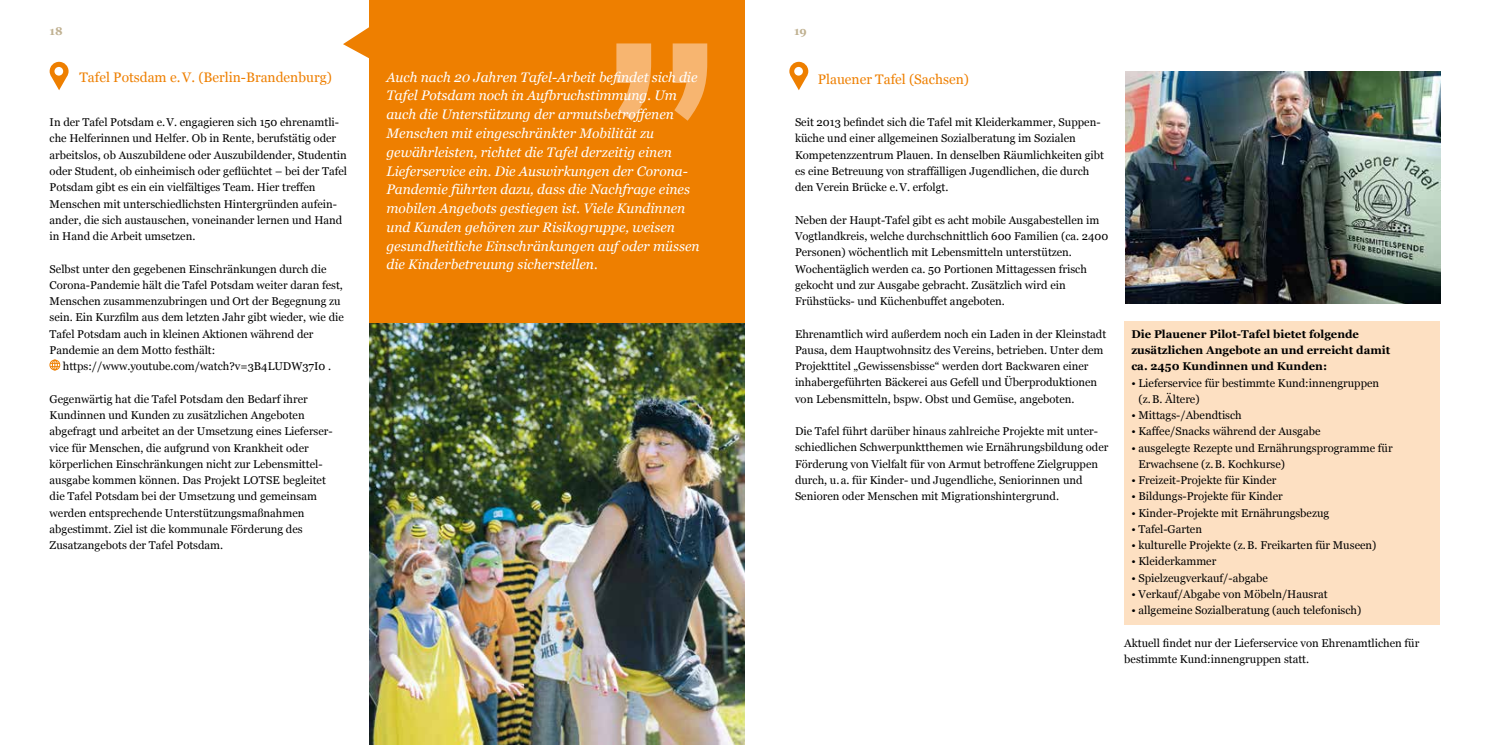
<style>
.page{position:relative;width:1489px;height:745px;background:#fff}
.page>*{position:absolute;margin:0;border:0;box-sizing:border-box;transform-origin:0 0}
.t1{font:italic 13.75px/18.8px "Georgia";color:#fff}
.t2{font:13.75px "Georgia";color:#ee7f00}
.t3{font:11.25px/16.2px "Georgia";color:#000}
.t4{font:700 11.25px/16.2px "Georgia";color:#000}
.t5{font:700 11.25px "Georgia";color:#c0b191}
</style>
<div class="page">
<div style="left:1124px;top:321px;width:315px;height:303px;background:#fde0c2"></div>
<div style="left:50px;top:359px;width:10px;height:11px;border:1px solid #ee7f00;border-radius:50%"></div>
<div style="left:52px;top:359px;width:6px;height:11px;border:1px solid #ee7f00;border-radius:50%"></div>
<svg style="left:50px;top:360px;width:10px;height:9px"></svg>
<div style="left:369px;top:0;width:375px;height:744px;background:#ee7f00"></div>
<svg style="left:616px;top:43px;width:91px;height:78px"></svg>
<img style="left:1125px;top:71px;width:314px;height:232px">
<svg style="left:343px;top:27px;width:26px;height:32px"></svg>
<svg style="left:50px;top:62px;width:19px;height:28px"></svg>
<svg style="left:789px;top:62px;width:19px;height:28px"></svg>
<img style="left:369px;top:323px;width:375px;height:421px">
<p class="t5" style="left:50px;top:23px;width:15px">18</p>
<p class="t5" style="left:794px;top:23px;width:14px">19</p>
<p class="t2" style="left:79px;top:67px;width:254px">Tafel Potsdam e.V. (Berlin-Brandenburg)</p>
<p class="t1" style="left:386px;top:67px;width:312px">Auch nach 20 Jahren Tafel-Arbeit befindet sich die</p>
<p class="t2" style="left:817px;top:69px;width:153px">Plauener Tafel (Sachsen)</p>
<p class="t1" style="left:386px;top:86px;width:315px">Tafel Potsdam noch in Aufbruchstimmung. Um auch die Unterstützung der armutsbetroffenen Menschen mit eingeschränkter Mobilität zu gewährleisten, richtet die Tafel derzeitig einen Lieferservice ein. Die Auswirkungen der Corona-Pandemie führten dazu, dass die Nachfrage eines mobilen Angebots gestiegen ist. Viele Kundinnen und Kunden gehören zur Risikogruppe, weisen gesundheitliche Einschränkungen auf oder müssen die Kinderbetreuung sicherstellen.</p>
<p class="t3" style="left:795px;top:114px;width:310px">Seit 2013 befindet sich die Tafel mit Kleiderkammer, Suppen&shy;küche und einer allgemeinen Sozialberatung im Sozialen Kompetenzzentrum Plauen. In denselben Räumlichkeiten gibt es eine Betreuung von straffälligen Jugendlichen, die durch den Verein Brücke e.V. erfolgt.</p>
<p class="t3" style="left:795px;top:211px;width:315px">Neben der Haupt-Tafel gibt es acht mobile Ausgabestellen im Vogtlandkreis, welche durchschnittlich 600 Familien (ca. 2400<br>Personen) wöchentlich mit Lebensmitteln unterstützen.<br>Wochentäglich werden ca. 50 Portionen Mittagessen frisch gekocht und zur Ausgabe gebracht. Zusätzlich wird ein Frühstücks- und Küchenbuffet angeboten.</p>
<p class="t3" style="left:795px;top:325px;width:313px">Ehrenamtlich wird außerdem noch ein Laden in der Kleinstadt Pausa, dem Hauptwohnsitz des Vereins, betrieben. Unter dem Projekttitel „Gewissensbisse“ werden dort Backwaren einer inhabergeführten Bäckerei aus Gefell und Überproduktionen von Lebensmitteln, bspw. Obst und Gemüse, angeboten.</p>
<p class="t3" style="left:795px;top:422px;width:315px">Die Tafel führt darüber hinaus zahlreiche Projekte mit unter&shy;schiedlichen Schwerpunktthemen wie Ernährungsbildung oder Förderung von Vielfalt für von Armut betroffene Zielgruppen durch, u.a. für Kinder- und Jugendliche, Seniorinnen und Senioren oder Menschen mit Migrationshintergrund.</p>
<p class="t3" style="left:50px;top:114px;width:299px">In der Tafel Potsdam e.V. engagieren sich 150 ehrenamtli&shy;che Helferinnen und Helfer. Ob in Rente, berufstätig oder arbeitslos, ob Auszubildene oder Auszubildender, Studentin oder Student, ob einheimisch oder geflüchtet – bei der Tafel Potsdam gibt es ein ein vielfältiges Team. Hier treffen Menschen mit unterschiedlichsten Hintergründen aufein&shy;ander, die sich austauschen, voneinander lernen und Hand in Hand die Arbeit umsetzen.</p>
<p class="t3" style="left:50px;top:260px;width:296px">Selbst unter den gegebenen Einschränkungen durch die Corona-Pandemie hält die Tafel Potsdam weiter daran fest, Menschen zusammenzubringen und Ort der Begegnung zu sein. Ein Kurzfilm aus dem letzten Jahr gibt wieder, wie die Tafel Potsdam auch in kleinen Aktionen während der Pandemie an dem Motto festhält:</p>
<p class="t3" style="left:63px;top:357px;width:270px">https://www.youtube.com/watch?v=3B4LUDW37I0 .</p>
<p class="t3" style="left:50px;top:390px;width:285px">Gegenwärtig hat die Tafel Potsdam den Bedarf ihrer Kundinnen und Kunden zu zusätzlichen Angeboten abgefragt und arbeitet an der Umsetzung eines Lieferser&shy;vice für Menschen, die aufgrund von Krankheit oder körperlichen Einschränkungen nicht zur Lebensmittel&shy;ausgabe kommen können. Das Projekt LOTSE begleitet die Tafel Potsdam bei der Umsetzung und gemeinsam werden entsprechende Unterstützungsmaßnahmen abgestimmt. Ziel ist die kommunale Förderung des Zusatzangebots der Tafel Potsdam.</p>
<p class="t4" style="left:1131px;top:325px;width:260px">Die Plauener Pilot-Tafel bietet folgende zusätzlichen Angebote an und erreicht damit ca. 2450 Kundinnen und Kunden:</p>
<p class="t3" style="left:1138px;top:374px;width:242px;text-indent:-7px">• Lieferservice für bestimmte Kund:innengruppen (z.B. Ältere)</p>
<p class="t3" style="left:1131px;top:406px;width:112px">• Mittags-/Abendtisch</p>
<p class="t3" style="left:1131px;top:422px;width:190px">• Kaffee/Snacks während der Ausgabe</p>
<p class="t3" style="left:1138px;top:439px;width:256px;text-indent:-7px">• ausgelegte Rezepte und Ernährungsprogramme für<br>Erwachsene (z.B. Kochkurse)</p>
<p class="t3" style="left:1131px;top:471px;width:147px">• Freizeit-Projekte für Kinder</p>
<p class="t3" style="left:1131px;top:487px;width:153px">• Bildungs-Projekte für Kinder</p>
<p class="t3" style="left:1131px;top:504px;width:199px">• Kinder-Projekte mit Ernährungsbezug</p>
<p class="t3" style="left:1131px;top:520px;width:72px">• Tafel-Garten</p>
<p class="t3" style="left:1131px;top:536px;width:246px">• kulturelle Projekte (z.B. Freikarten für Museen)</p>
<p class="t3" style="left:1131px;top:552px;width:86px">• Kleiderkammer</p>
<p class="t3" style="left:1131px;top:569px;width:138px">• Spielzeugverkauf/-abgabe</p>
<p class="t3" style="left:1131px;top:585px;width:198px">• Verkauf/Abgabe von Möbeln/Hausrat</p>
<p class="t3" style="left:1131px;top:601px;width:231px">• allgemeine Sozialberatung (auch telefonisch)</p>
<p class="t3" style="left:1124px;top:633px;width:296px">Aktuell findet nur der Lieferservice von Ehrenamtlichen für bestimmte Kund:innengruppen statt.</p>
</div>
